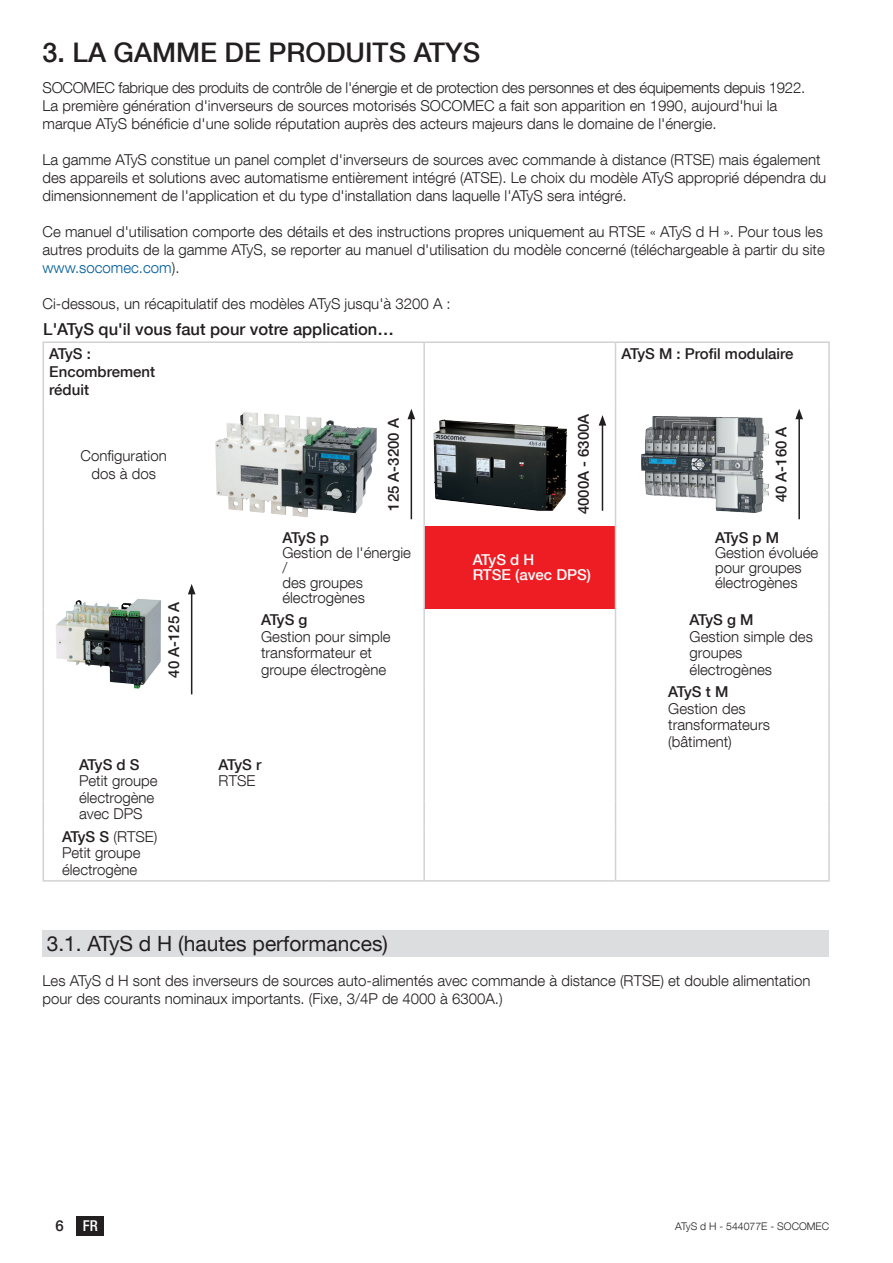
<style>
.page{position:relative;width:893px;height:1263px;background:#fff}
.page>*{position:absolute;margin:0;border:0;box-sizing:border-box;transform-origin:0 0}
.t1{font:500 27px "Helvetica Neue LT Com";color:#231f20}
.t2{font:21px "Helvetica Neue LT Com";color:#231f20}
.t3{font:500 16.5px "Helvetica Neue LT Com";color:#231f20}
.t4{font:300 15px/16.5px "Helvetica Neue LT Com";color:#231f20}
.t5{font:500 15px/18px "Helvetica Neue LT Com";color:#231f20}
.t6{font:500 15px/15px "Helvetica Neue LT Com";color:#fff}
.t7{font:500 condensed 15px "Helvetica Neue LT Com";color:#fff}
.t8{font:300 10.5px "Helvetica Neue LT Com";color:#231f20}
.s1{color:#005d9c}
.s2{font-weight:500}
</style>
<div class="page">
<div style="left:77px;top:1216px;width:27px;height:19px;background:#231f20"></div>
<div style="left:43px;top:931px;width:786px;height:26px;background:#dcdddf"></div>
<div style="left:424px;top:526px;width:191px;height:82px;background:#ee1d23"></div>
<hr style="left:43px;top:341px;width:161px;height:2px;background:#d1d2d4">
<hr style="left:43px;top:343px;width:1px;height:60px;background:#d1d2d4">
<hr style="left:204px;top:341px;width:125px;height:2px;background:#d1d2d4">
<hr style="left:329px;top:341px;width:95px;height:2px;background:#d1d2d4">
<hr style="left:424px;top:341px;width:191px;height:2px;background:#d1d2d4">
<hr style="left:423px;top:343px;width:2px;height:60px;background:#d1d2d4">
<hr style="left:615px;top:341px;width:215px;height:2px;background:#d1d2d4">
<hr style="left:615px;top:343px;width:1px;height:60px;background:#d1d2d4">
<hr style="left:828px;top:343px;width:2px;height:60px;background:#d1d2d4">
<hr style="left:43px;top:403px;width:1px;height:123px;background:#d1d2d4">
<hr style="left:423px;top:403px;width:2px;height:123px;background:#d1d2d4">
<hr style="left:615px;top:403px;width:1px;height:123px;background:#d1d2d4">
<hr style="left:828px;top:403px;width:2px;height:123px;background:#d1d2d4">
<hr style="left:43px;top:526px;width:1px;height:82px;background:#d1d2d4">
<hr style="left:43px;top:608px;width:1px;height:73px;background:#d1d2d4">
<hr style="left:43px;top:681px;width:1px;height:72px;background:#d1d2d4">
<hr style="left:423px;top:526px;width:2px;height:82px;background:#d1d2d4">
<hr style="left:615px;top:526px;width:1px;height:82px;background:#d1d2d4">
<hr style="left:828px;top:526px;width:2px;height:82px;background:#d1d2d4">
<hr style="left:423px;top:608px;width:2px;height:73px;background:#d1d2d4">
<hr style="left:615px;top:608px;width:1px;height:73px;background:#d1d2d4">
<hr style="left:828px;top:608px;width:2px;height:73px;background:#d1d2d4">
<hr style="left:423px;top:681px;width:2px;height:72px;background:#d1d2d4">
<hr style="left:615px;top:681px;width:1px;height:72px;background:#d1d2d4">
<hr style="left:828px;top:681px;width:2px;height:72px;background:#d1d2d4">
<hr style="left:43px;top:753px;width:1px;height:47px;background:#d1d2d4">
<hr style="left:423px;top:753px;width:2px;height:47px;background:#d1d2d4">
<hr style="left:615px;top:753px;width:1px;height:47px;background:#d1d2d4">
<hr style="left:828px;top:753px;width:2px;height:47px;background:#d1d2d4">
<svg style="left:43px;top:800px;width:1px;height:25px"></svg>
<hr style="left:423px;top:800px;width:2px;height:25px;background:#d1d2d4">
<svg style="left:615px;top:800px;width:1px;height:25px"></svg>
<hr style="left:828px;top:800px;width:2px;height:25px;background:#d1d2d4">
<hr style="left:43px;top:825px;width:1px;height:55px;background:#d1d2d4">
<hr style="left:423px;top:825px;width:2px;height:55px;background:#d1d2d4">
<hr style="left:615px;top:825px;width:1px;height:55px;background:#d1d2d4">
<hr style="left:828px;top:825px;width:2px;height:55px;background:#d1d2d4">
<hr style="left:43px;top:880px;width:161px;height:2px;background:#d1d2d4">
<hr style="left:204px;top:880px;width:125px;height:2px;background:#d1d2d4">
<hr style="left:329px;top:880px;width:95px;height:2px;background:#d1d2d4">
<hr style="left:424px;top:880px;width:191px;height:2px;background:#d1d2d4">
<hr style="left:615px;top:880px;width:215px;height:2px;background:#d1d2d4">
<img style="left:215px;top:412px;width:162px;height:105px">
<hr style="left:411px;top:417px;width:1px;height:102px;background:#231f20">
<svg style="left:407px;top:409px;width:8px;height:10px"></svg>
<img style="left:434px;top:419px;width:133px;height:92px">
<hr style="left:602px;top:423px;width:1px;height:88px;background:#231f20">
<svg style="left:599px;top:415px;width:7px;height:11px"></svg>
<hr style="left:798px;top:417px;width:2px;height:102px;background:#231f20">
<svg style="left:795px;top:409px;width:8px;height:10px"></svg>
<img style="left:641px;top:417px;width:127px;height:96px">
<hr style="left:191px;top:592px;width:1px;height:102px;background:#231f20">
<svg style="left:188px;top:584px;width:7px;height:10px"></svg>
<img style="left:56px;top:599px;width:105px;height:90px">
<h1 class="t1" style="left:43px;top:36px;width:439px">3. LA GAMME DE PRODUITS ATYS</h1>
<p class="t4" style="left:43px;top:78px;width:764px;line-height:18px">SOCOMEC fabrique des produits de contrôle de l'énergie et de protection des personnes et des équipements depuis 1922.<br>La première génération d'inverseurs de sources motorisés SOCOMEC a fait son apparition en 1990, aujourd'hui la marque ATyS bénéficie d'une solide réputation auprès des acteurs majeurs dans le domaine de l'énergie.</p>
<p class="t4" style="left:43px;top:150px;width:785px;line-height:18px">La gamme ATyS constitue un panel complet d'inverseurs de sources avec commande à distance (RTSE) mais également des appareils et solutions avec automatisme entièrement intégré (ATSE). Le choix du modèle ATyS approprié dépendra du dimensionnement de l'application et du type d'installation dans laquelle l'ATyS sera intégré.</p>
<p class="t4" style="left:43px;top:222px;width:784px;line-height:18px">Ce manuel d'utilisation comporte des détails et des instructions propres uniquement au RTSE « ATyS d H ». Pour tous les autres produits de la gamme ATyS, se reporter au manuel d'utilisation du modèle concerné (téléchargeable à partir du site <span class="s1">www.socomec.com</span>).</p>
<p class="t4" style="left:43px;top:295px;width:410px">Ci-dessous, un récapitulatif des modèles ATyS jusqu'à 3200 A :</p>
<p class="t3" style="left:43px;top:319px;width:352px">L'ATyS qu'il vous faut pour votre application…</p>
<p class="t5" style="left:49px;top:344px;width:107px">ATyS :<br>Encombrement réduit</p>
<p class="t5" style="left:621px;top:344px;width:174px">ATyS M : Profil modulaire</p>
<p class="t4" style="left:81px;top:446px;width:88px;line-height:18px;text-align:center">Configuration dos à dos</p>
<p class="t5" style="left:164px;top:678px;width:78px;rotate:-90deg">40 A-125 A</p>
<p class="t5" style="left:79px;top:755px;width:62px">ATyS d S</p>
<p class="t4" style="left:79px;top:772px;width:80px">Petit groupe électrogène avec DPS</p>
<p class="t4" style="left:62px;top:828px;width:97px"><span class="s2">ATyS S</span> (RTSE)<br>Petit groupe électrogène</p>
<p class="t5" style="left:384px;top:511px;width:94px;rotate:-90deg">125 A-3200 A</p>
<p class="t5" style="left:574px;top:514px;width:103px;rotate:-90deg">4000A - 6300A</p>
<p class="t5" style="left:282px;top:528px;width:48px">ATyS p</p>
<p class="t4" style="left:282px;top:544px;width:130px;line-height:15px">Gestion de l'énergie /<br>des groupes électrogènes</p>
<p class="t6" style="left:473px;top:552px;width:120px">ATyS d H<br>RTSE (avec DPS)</p>
<p class="t5" style="left:261px;top:611px;width:48px">ATyS g</p>
<p class="t4" style="left:261px;top:628px;width:131px">Gestion pour simple transformateur et groupe électrogène</p>
<p class="t5" style="left:219px;top:755px;width:44px">ATyS r</p>
<p class="t4" style="left:219px;top:772px;width:38px">RTSE</p>
<p class="t5" style="left:772px;top:502px;width:78px;rotate:-90deg">40 A-160 A</p>
<p class="t5" style="left:715px;top:528px;width:66px">ATyS p M</p>
<p class="t4" style="left:715px;top:544px;width:105px;line-height:15px">Gestion évoluée pour groupes électrogènes</p>
<p class="t5" style="left:689px;top:611px;width:65px">ATyS g M</p>
<p class="t4" style="left:689px;top:628px;width:125px">Gestion simple des groupes électrogènes</p>
<p class="t5" style="left:668px;top:683px;width:62px">ATyS t M</p>
<p class="t4" style="left:668px;top:700px;width:103px">Gestion des transformateurs (bâtiment)</p>
<h2 class="t2" style="left:47px;top:930px;width:343px">3.1. ATyS d H (hautes performances)</h2>
<p class="t4" style="left:43px;top:971px;width:769px;line-height:18px">Les ATyS d H sont des inverseurs de sources auto-alimentés avec commande à distance (RTSE) et double alimentation pour des courants nominaux importants. (Fixe, 3/4P de 4000 à 6300A.)</p>
<p class="t5" style="left:55px;top:1216px;width:10px">6</p>
<p class="t7" style="left:83px;top:1217px;width:17px">FR</p>
<p class="t8" style="left:675px;top:1219px;width:155px">ATyS d H - 544077E - SOCOMEC</p>
</div>
